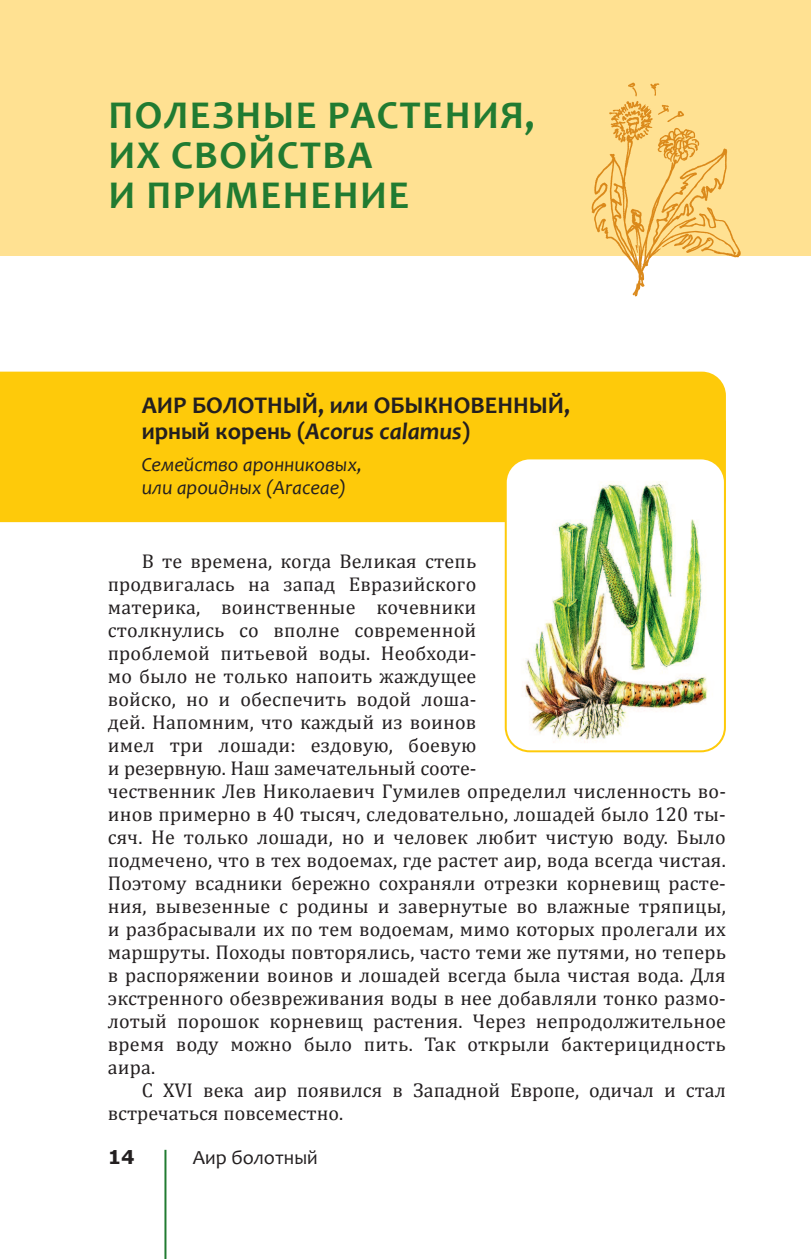
<style>
.page{position:relative;width:811px;height:1259px;background:#fff}
.page>*{position:absolute;margin:0;border:0;box-sizing:border-box;transform-origin:0 0}
.t1{font:700 39.6px/40px "Candara";letter-spacing:.04em;color:#217b31}
.t2{font:700 24px/26px "Candara";color:#231f20}
.t3{font:20px/23px "Cambria";letter-spacing:.01em;color:#231f20}
.t4{font:italic 20px/23px "Candara";color:#231f20}
.t5{font:20px "Candara";color:#231f20}
.t6{font:700 19px "Verdana";color:#231f20}
.s1{font-style:italic}
</style>
<div class="page">
<hr style="left:164px;top:1149px;width:2px;height:110px;background:#217b31">
<div style="left:0;top:0;width:811px;height:255px;background:#ffe192"></div>
<div style="left:0;top:372px;width:726px;height:49px;background:#feca0a"></div>
<div style="left:0;top:421px;width:726px;height:101px;background:#feca0a"></div>
<img style="left:506px;top:458px;width:218px;height:293px">
<div style="left:505px;top:457px;width:221px;height:295px;border:2px solid #feca0a;border-radius:24px"></div>
<img style="left:574px;top:82px;width:182px;height:215px">
<h1 class="t1" style="left:108px;top:95px;width:428px">ПОЛЕЗНЫЕ РАСТЕНИЯ,<br>ИХ СВОЙСТВА<br>И ПРИМЕНЕНИЕ</h1>
<p class="t2" style="left:142px;top:392px;width:430px">АИР БОЛОТНЫЙ , или ОБЫКНОВЕННЫЙ, ирный корень (<span class="s1">Acorus calamus</span>)</p>
<p class="t4" style="left:142px;top:452px;width:222px">Семейство аронниковых, или ароидных (Araceae)</p>
<p class="t3" style="left:108px;top:549px;width:620px;text-indent:34px">В те времена, когда Великая степь<br>продвигалась на запад Евразийского<br>материка, воинственные кочевники<br>столкнулись со вполне современной<br>проблемой питьевой воды. Необходи-<br>мо было не только напоить жаждущее<br>войско, но и обеспечить водой лоша-<br>дей. Напомним, что каждый из воинов<br>имел три лошади: ездовую, боевую<br>и резервную. Наш замечательный со оте-<br>чественник Лев Николаевич Гумилев определил численность во&shy;инов примерно в 40 тысяч, следовательно, лошадей было 120 ты&shy;сяч. Не только лошади, но и человек любит чистую воду. Было подмечено, что в тех водоемах, где растет аир, вода всегда чистая.<br>Поэтому всадники бережно сохраняли отрезки корневищ расте&shy;ния, вывезенные с родины и завернутые во влажные тряпицы, и разбрасывали их по тем водоемам, мимо которых пролегали их маршруты. Походы повторялись, часто теми же путями, но теперь в распоряжении воинов и лошадей всегда была чистая вода. Для экстренного обезвреживания воды в нее добавляли тонко размо&shy;лотый порошок корневищ растения. Через непродолжительное время воду можно было пить. Так открыли бактерицидность аира.</p>
<p class="t3" style="left:108px;top:1078px;width:619px;text-indent:34px">С XVI века аир появился в Западной Европе, одичал и стал встречаться повсеместно.</p>
<p class="t6" style="left:108px;top:1146px;width:29px">14</p>
<p class="t5" style="left:193px;top:1145px;width:126px">Аир болотный</p>
</div>
